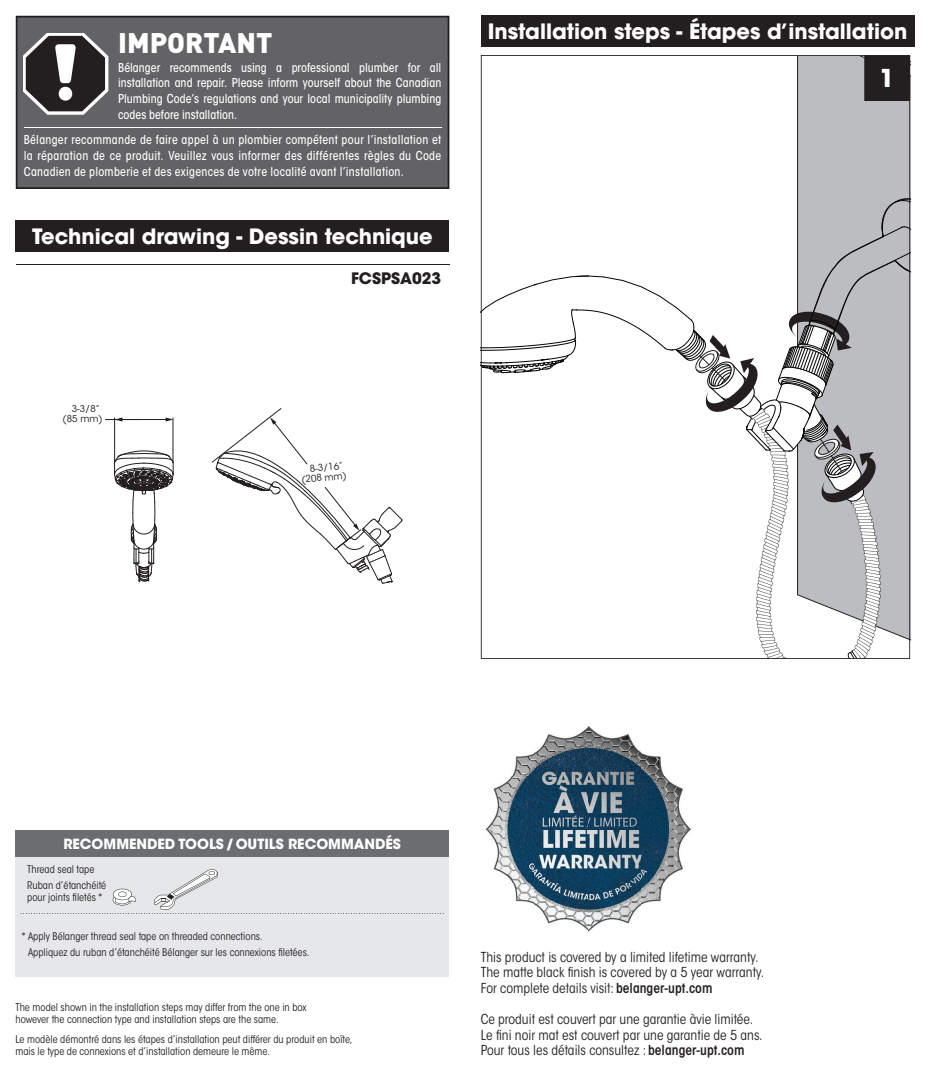
<style>
.page{position:relative;width:930px;height:1071px;background:#fff}
.page>*{position:absolute;margin:0;border:0;box-sizing:border-box;transform-origin:0 0}
.t1{font:900 28px "DIN";color:#fff}
.t2{font:700 24.5px "ITC Avant Garde Std";color:#fff}
.t3{font:700 21px "ITC Avant Garde Std";color:#fff}
.t4{font:700 15.75px "ITC Avant Garde Std";color:#231f20}
.t5{font:700 14px "ITC Avant Garde Std";color:#fff}
.t6{font:condensed 13.65px/15.6px "ITC Avant Garde Std";color:#231f20}
.t7{font:500 condensed 12.25px/15.8px "ITC Avant Garde Std";letter-spacing:.01em;color:#fff;text-align:justify}
.t8{font:condensed 10.5px/12.2px "ITC Avant Garde Std";color:#231f20}
.t9{font:9.45px/9.8px "ITC Avant Garde Std";color:#231f20;text-align:right}
.s1{font-weight:600}
</style>
<div class="page">
<div style="left:480px;top:16px;width:434px;height:31px;background:#231f20"></div>
<div style="left:16px;top:220px;width:433px;height:32px;background:#231f20"></div>
<div style="left:16px;top:16px;width:433px;height:173px;background:#636366"></div>
<svg style="left:23px;top:33px;width:85px;height:82px"></svg>
<div style="left:15px;top:843px;width:434px;height:133px;background:#e6e7e9"></div>
<div style="left:15px;top:830px;width:434px;height:27px;background:#6c6d70"></div>
<hr style="left:16px;top:264px;width:433px;height:1px;background:#231f20">
<svg style="left:480px;top:55px;width:429px;height:604px"></svg>
<svg style="left:114px;top:450px;width:60px;height:133px"></svg>
<hr style="left:105px;top:419px;width:62px;height:1px;background:#231f20">
<svg style="left:166px;top:417px;width:7px;height:5px"></svg>
<svg style="left:115px;top:417px;width:26px;height:5px"></svg>
<hr style="left:173px;top:418px;width:1px;height:44px;background:#231f20">
<hr style="left:114px;top:418px;width:1px;height:44px;background:#231f20">
<svg style="left:212px;top:408px;width:190px;height:176px"></svg>
<img style="left:485px;top:726px;width:206px;height:206px">
<div style="left:864px;top:55px;width:45px;height:46px;background:#231f20"></div>
<svg style="left:21px;top:869px;width:422px;height:45px"></svg>
<h1 class="t1" style="left:118px;top:24px;width:156px">IMPORTANT</h1>
<p class="t7" style="left:118px;top:59px;width:324px">Bélanger recommends using a professional plumber for all installation and repair. Please inform yourself about the Canadian Plumbing Code’s regulations and your local municipality plumbing codes before installation.</p>
<p class="t7" style="left:24px;top:132px;width:419px">Bélanger recommande de faire appel à un plombier compétent pour l’installation et la réparation de ce produit. Veuillez vous informer des différentes règles du Code Canadien de plomberie et des exigences de votre localité avant l’installation.</p>
<h3 class="t3" style="left:32px;top:223px;width:402px">Technical drawing - Dessin technique</h3>
<p class="t4" style="left:351px;top:268px;width:92px">FCSPSA023</p>
<h3 class="t3" style="left:487px;top:18px;width:421px">Installation steps - Étapes d’installation</h3>
<h2 class="t2" style="left:879px;top:62px;width:17px">1</h2>
<p class="t9" style="left:63px;top:404px;width:42px">3-3/8” (85 mm)</p>
<p class="t9" style="left:300px;top:465px;width:47px;rotate:-5deg">8-3/16” (208 mm)</p>
<p class="t5" style="left:63px;top:835px;width:339px">RECOMMENDED TOOLS / OUTILS RECOMMANDÉS</p>
<p class="t8" style="left:27px;top:861px;width:80px;line-height:16.1px">Thread seal tape<br>Ruban d’étanchéité</p>
<p class="t8" style="left:27px;top:891px;width:77px">pour joints letés *</p>
<p class="t8" style="left:28px;top:928px;width:283px;line-height:16.1px;text-indent:-6px">* Apply Bélanger thread seal tape on threaded connections.<br>Appliquez du ruban d’étanchéité Bélanger sur les connexions letées.</p>
<p class="t8" style="left:15px;top:1001px;width:292px">The model shown in the installation steps may differ from the one in box however the connection type and installation steps are the same.</p>
<p class="t8" style="left:15px;top:1033px;width:338px">Le modèle démontré dans les étapes d’installation peut différer du produit en boîte, mais le type de connexions et d’installation demeure le même.</p>
<p class="t6" style="left:480px;top:949px;width:285px">This product is covered by a limited lifetime warranty.<br>The matte black nish is covered by a 5 year warranty.<br>For complete details visit: <span class="s1">belanger-upt.com</span></p>
<p class="t6" style="left:480px;top:1011px;width:283px">Ce produit est couvert par une garantie àvie limitée.<br>Le ni noir mat est couvert par une garantie de 5 ans.<br>Pour tous les détails consultez : <span class="s1">belanger-upt.com</span></p>
</div>
